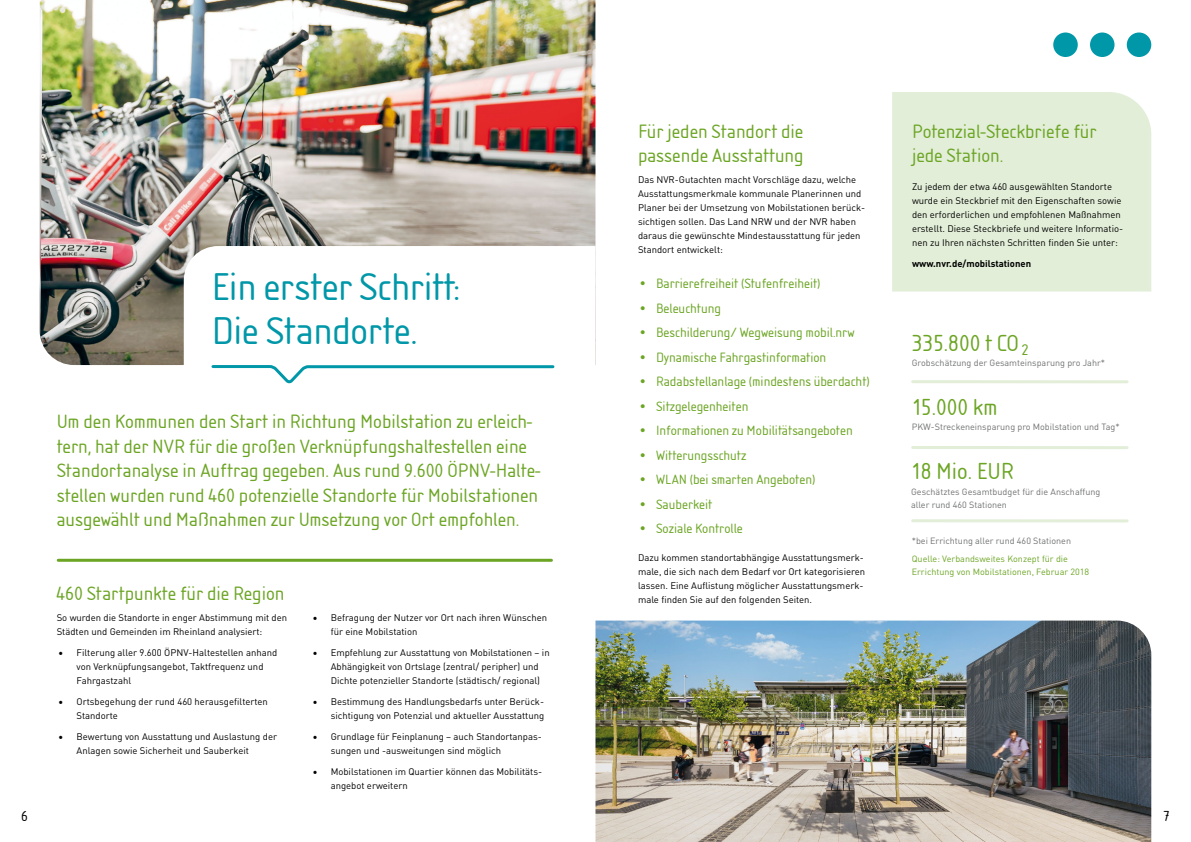
<style>
.page{position:relative;width:1191px;height:842px;background:#fff}
.page>*{position:absolute;margin:0;border:0;box-sizing:border-box;transform-origin:0 0}
.t1{font:40px/44px "Isonorm D";letter-spacing:-.01em;color:#0097a8}
.t2{font:24px "Isonorm D";color:#6ca524}
.t3{font:20px/24.5px "Isonorm D";color:#6ca524}
.t4{font:16px "Isonorm D";color:#6ca524}
.t5{font:15px "Isonorm D";color:#000}
.t6{font:14px "Isonorm D";color:#6ca524}
.t7{font:9.5px/14px "DIN";color:#000}
.t8{font:700 9.5px "DIN";color:#000}
.t9{font:9px/13px "DIN";color:#707172}
.t10{font:9px/13px "DIN";color:#6ca524}
.s1{font-family:"Minion Pro";font-size:12px}
</style>
<div class="page">
<div style="left:1126px;top:33px;width:25px;height:24px;background:#0097a8;border-radius:50%"></div>
<div style="left:1090px;top:33px;width:24px;height:24px;background:#0097a8;border-radius:50%"></div>
<div style="left:1053px;top:33px;width:24px;height:24px;background:#0097a8;border-radius:50%"></div>
<img style="left:40px;top:0;width:555px;height:365px">
<img style="left:595px;top:621px;width:556px;height:221px">
<svg style="left:184px;top:246px;width:411px;height:119px"></svg>
<svg style="left:210px;top:363px;width:346px;height:21px"></svg>
<div style="left:892px;top:92px;width:259px;height:200px;background:#e2eed8"></div>
<hr style="left:58px;top:559px;width:493px;height:3px;background:#6ca524">
<hr style="left:912px;top:380px;width:215px;height:3px;background:#e2eed8">
<hr style="left:912px;top:519px;width:215px;height:3px;background:#e2eed8">
<hr style="left:912px;top:446px;width:215px;height:3px;background:#e2eed8">
<h1 class="t1" style="left:211px;top:265px;width:250px">Ein erster Schritt:<br>Die Standorte.</h1>
<p class="t3" style="left:57px;top:409px;width:485px">Um den Kommunen den Start in Richtung Mobilstation zu erleich&shy;tern, hat der NVR für die großen Verknüpfungshaltestellen eine Standortanalyse in Auftrag gegeben. Aus rund 9.600 ÖPNV-Halte&shy;stellen wurden rund 460 potenzielle Standorte für Mobilstationen ausgewählt und Maßnahmen zur Umsetzung vor Ort empfohlen.</p>
<h3 class="t3" style="left:56px;top:581px;width:230px">460 Startpunkte für die Region</h3>
<p class="t7" style="left:57px;top:610px;width:232px">So wurden die Standorte in enger Abstimmung mit den<br>Städten und Gemeinden im Rheinland analysiert:</p>
<p class="t7" style="left:77px;top:645px;width:202px;text-indent:-18px"><span class="s1">•</span> Filterung aller 9.600 ÖPNV-Haltestellen anhand von Verknüpfungsangebot, Taktfrequenz und<br>Fahrgastzahl</p>
<p class="t7" style="left:77px;top:694px;width:193px;text-indent:-18px"><span class="s1">•</span> Ortsbegehung der rund 460 herausgefilterten<br>Standorte</p>
<p class="t7" style="left:77px;top:729px;width:202px;text-indent:-18px"><span class="s1">•</span> Bewertung von Ausstattung und Auslastung der<br>Anlagen sowie Sicherheit und Sauberkeit</p>
<p class="t7" style="left:331px;top:610px;width:218px;text-indent:-18px"><span class="s1">•</span> Befragung der Nutzer vor Ort nach ihren Wünschen für eine Mobilstation</p>
<p class="t7" style="left:331px;top:645px;width:220px;text-indent:-18px"><span class="s1">•</span> Empfehlung zur Ausstattung von Mobilstationen – in<br>Abhängigkeit von Ortslage (zentral/ peripher) und<br>Dichte potenzieller Standorte (städtisch/ regional)</p>
<p class="t7" style="left:313px;top:694px;width:233px;text-align:right"><span class="s1">•</span> Bestimmung des Handlungsbedarfs unter Berück&shy;sichtigung von Potenzial und aktueller Ausstattung</p>
<p class="t7" style="left:331px;top:729px;width:213px;text-indent:-18px"><span class="s1">•</span> Grundlage für Feinplanung – auch Standortanpas&shy;sungen und -ausweitungen sind möglich</p>
<p class="t7" style="left:331px;top:764px;width:213px;text-indent:-18px"><span class="s1">•</span> Mobilstationen im Quartier können das Mobilitäts&shy;angebot erweitern</p>
<h3 class="t3" style="left:638px;top:119px;width:167px">Für jeden Standort die passende Ausstattung</h3>
<p class="t7" style="left:638px;top:172px;width:229px">Das NVR-Gutachten macht Vorschläge dazu, welche Ausstattungsmerkmale kommunale Planerinnen und Planer bei der Umsetzung von Mobilstationen berück&shy;sichtigen sollen. Das Land NRW und der NVR haben daraus die gewünschte Mindestausstattung für jeden Standort entwickelt:</p>
<h3 class="t6" style="left:638px;top:276px;width:184px">• Barrierefreiheit (Stufenfreiheit)</h3>
<h3 class="t6" style="left:638px;top:300px;width:85px">• Beleuchtung</h3>
<h3 class="t6" style="left:638px;top:325px;width:218px">• Beschilderung/ Wegweisung mobil.nrw</h3>
<h3 class="t6" style="left:638px;top:349px;width:190px">• Dynamische Fahrgastinformation</h3>
<h3 class="t6" style="left:638px;top:374px;width:233px">• Radabstellanlage (mindestens überdacht)</h3>
<h3 class="t6" style="left:638px;top:398px;width:112px">• Sitzgelegenheiten</h3>
<h3 class="t6" style="left:638px;top:423px;width:216px">• Informationen zu Mobilitätsangeboten</h3>
<h3 class="t6" style="left:638px;top:447px;width:110px">• Witterungsschutz</h3>
<h3 class="t6" style="left:638px;top:472px;width:179px">• WLAN (bei smarten Angeboten)</h3>
<h3 class="t6" style="left:638px;top:496px;width:76px">• Sauberkeit</h3>
<h3 class="t6" style="left:638px;top:521px;width:106px">• Soziale Kontrolle</h3>
<p class="t7" style="left:638px;top:550px;width:229px">Dazu kommen standortabhängige Ausstattungsmerk&shy;male, die sich nach dem Bedarf vor Ort kategorisieren lassen. Eine Auflistung möglicher Ausstattungsmerk&shy;male finden Sie auf den folgenden Seiten.</p>
<h3 class="t3" style="left:912px;top:119px;width:186px">Potenzial-Steckbriefe für jede Station.</h3>
<p class="t7" style="left:912px;top:179px;width:213px">Zu jedem der etwa 460 ausgewählten Standorte wurde ein Steckbrief mit den Eigenschaften sowie den erforderlichen und empfohlenen Maßnahmen erstellt. Diese Steckbriefe und weitere Informatio&shy;nen zu Ihren nächsten Schritten finden Sie unter:</p>
<p class="t8" style="left:912px;top:257px;width:121px">www.nvr.de/mobilstationen</p>
<h2 class="t2" style="left:911px;top:330px;width:109px">335.800 t CO</h2>
<p class="t9" style="left:911px;top:356px;width:195px">Grobschätzung der Gesamteinsparung pro Jahr*</p>
<h3 class="t4" style="left:1021px;top:341px;width:9px">2</h3>
<h2 class="t2" style="left:911px;top:393px;width:87px">15.000 km</h2>
<p class="t9" style="left:911px;top:420px;width:209px">PKW-Streckeneinsparung pro Mobilstation und Tag*</p>
<h2 class="t2" style="left:911px;top:458px;width:104px">18 Mio. EUR</h2>
<p class="t9" style="left:911px;top:485px;width:191px">Geschätztes Gesamtbudget für die Anschaffung aller rund 460 Stationen</p>
<p class="t9" style="left:911px;top:534px;width:161px">*bei Errichtung aller rund 460 Stationen</p>
<p class="t10" style="left:911px;top:552px;width:179px">Quelle: Verbandsweites Konzept für die<br>Errichtung von Mobilstationen, Februar 2018</p>
<h3 class="t5" style="left:21px;top:807px;width:8px">6</h3>
<h3 class="t5" style="left:1163px;top:807px;width:8px">7</h3>
</div>
